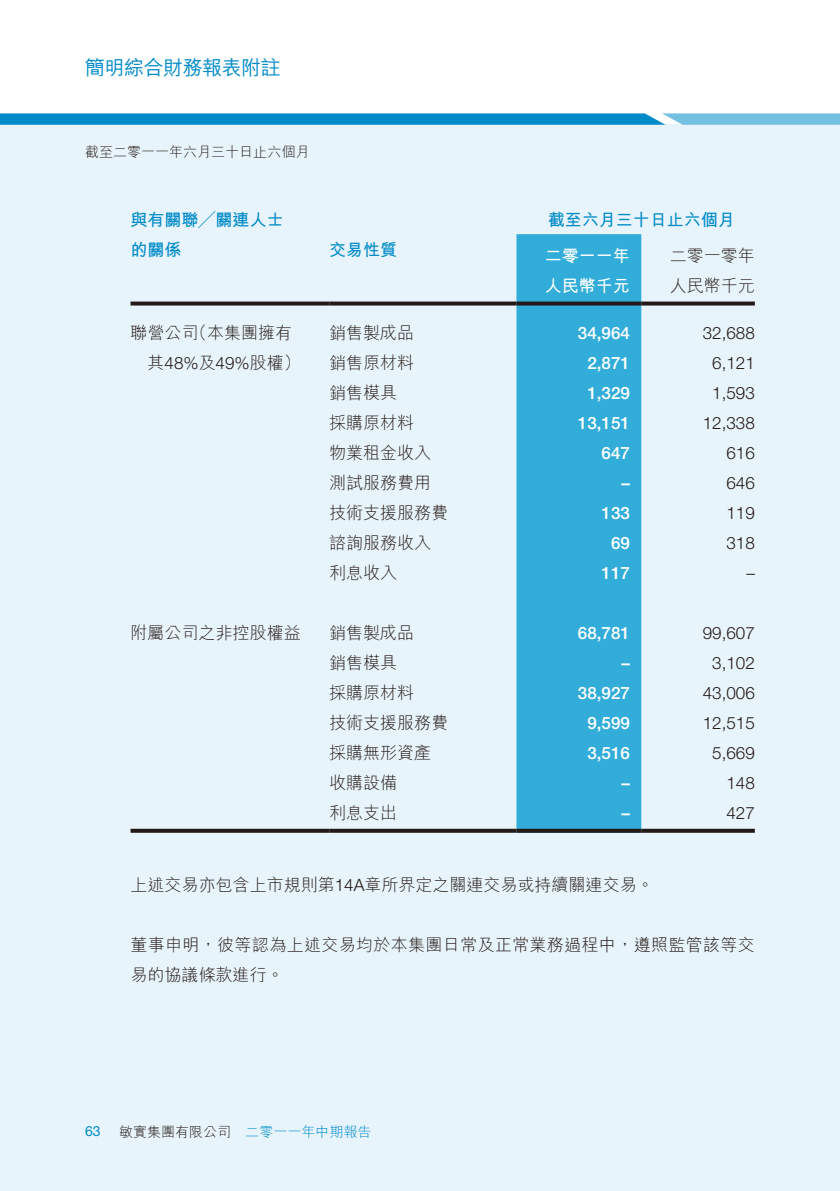
<style>
.page{position:relative;width:840px;height:1191px;background:#fff}
.page>*{position:absolute;margin:0;border:0;box-sizing:border-box;transform-origin:0 0}
.t1{font:20px "M Hei HK Medium E Ten B5 H";letter-spacing:-.025em;color:#008bc8}
.t2{font:17px "M Hei HK Light E Ten B5 H";color:#231916}
.t3{font:300 17px "Helvetica Neue LT Std";color:#231916}
.t4{font:500 17px "Helvetica Neue LT Std";color:#fff}
.t5{font:17px/30px "M Hei HK Light E Ten B5 H";letter-spacing:.02em;color:#231916}
.t6{font:17px/30px "M Hei HK Bold E Ten B5 H";color:#008bc8}
.t7{font:17px "M Hei HK Bold E Ten B5 H";color:#fff}
.t8{font:14px "M Hei HK Light E Ten B5 H";color:#008bc8}
.t9{font:14px "M Hei HK Light E Ten B5 H";color:#231916}
.t10{font:14px "Helvetica Neue LT Std";color:#008bc8}
.s1{font-family:"M Hei HK Light E Ten B5 H";font-weight:400}
.s2{font-family:"Helvetica Neue LT Std";font-weight:300}
.s3{color:#231916}
</style>
<div class="page">
<div style="left:0;top:124px;width:839px;height:1067px;background:#e8f4fb"></div>
<svg style="left:0;top:113px;width:839px;height:12px;background:#289dd0"></svg>
<div style="left:516px;top:234px;width:125px;height:594px;background:#32adda"></div>
<svg style="left:130px;top:301px;width:199px;height:4px"></svg>
<svg style="left:329px;top:301px;width:187px;height:4px"></svg>
<svg style="left:516px;top:301px;width:125px;height:4px"></svg>
<svg style="left:641px;top:301px;width:113px;height:4px"></svg>
<svg style="left:130px;top:828px;width:199px;height:4px"></svg>
<svg style="left:329px;top:828px;width:187px;height:4px"></svg>
<svg style="left:516px;top:828px;width:125px;height:4px"></svg>
<svg style="left:641px;top:828px;width:113px;height:4px"></svg>
<p class="t1" style="left:85px;top:60px;width:197px">簡明綜合財務報表附註</p>
<p class="t9" style="left:85px;top:147px;width:225px">截至二零一一年六月三十日止六個月</p>
<p class="t6" style="left:130px;top:207px;width:155px">與有關聯╱關連人士的關係</p>
<p class="t2" style="left:130px;top:326px;width:163px">聯營公司（本集團擁有</p>
<p class="t3" style="left:147px;top:357px;width:155px"><span class="s1">其</span>48%<span class="s1">及</span>49%<span class="s1">股權）</span></p>
<p class="t6" style="left:329px;top:237px;width:69px">交易性質</p>
<p class="t6" style="left:547px;top:207px;width:188px">截至六月三十日止六個月</p>
<p class="t7" style="left:544px;top:249px;width:86px">二零一一年</p>
<p class="t2" style="left:669px;top:249px;width:86px">二零一零年</p>
<p class="t7" style="left:544px;top:279px;width:86px">人民幣千元</p>
<p class="t2" style="left:669px;top:279px;width:86px">人民幣千元</p>
<p class="t2" style="left:329px;top:326px;width:86px">銷售製成品</p>
<p class="t4" style="left:577px;top:327px;width:53px">34,964</p>
<p class="t3" style="left:702px;top:327px;width:53px">32,688</p>
<p class="t2" style="left:329px;top:356px;width:86px">銷售原材料</p>
<p class="t4" style="left:587px;top:357px;width:44px">2,871</p>
<p class="t3" style="left:711px;top:357px;width:44px">6,121</p>
<p class="t2" style="left:329px;top:386px;width:69px">銷售模具</p>
<p class="t4" style="left:587px;top:387px;width:44px">1,329</p>
<p class="t3" style="left:711px;top:387px;width:44px">1,593</p>
<p class="t2" style="left:329px;top:416px;width:86px">採購原材料</p>
<p class="t4" style="left:577px;top:417px;width:53px">13,151</p>
<p class="t3" style="left:702px;top:417px;width:53px">12,338</p>
<p class="t2" style="left:329px;top:446px;width:103px">物業租金收入</p>
<p class="t4" style="left:601px;top:447px;width:30px">647</p>
<p class="t3" style="left:726px;top:447px;width:30px">616</p>
<p class="t2" style="left:329px;top:476px;width:103px">測試服務費用</p>
<p class="t4" style="left:621px;top:477px;width:10px">–</p>
<p class="t3" style="left:726px;top:477px;width:30px">646</p>
<p class="t2" style="left:329px;top:506px;width:120px">技術支援服務費</p>
<p class="t4" style="left:601px;top:507px;width:30px">133</p>
<p class="t3" style="left:726px;top:507px;width:30px">119</p>
<p class="t2" style="left:329px;top:536px;width:103px">諮詢服務收入</p>
<p class="t4" style="left:610px;top:537px;width:20px">69</p>
<p class="t3" style="left:726px;top:537px;width:30px">318</p>
<p class="t2" style="left:329px;top:566px;width:69px">利息收入</p>
<p class="t4" style="left:601px;top:567px;width:30px">117</p>
<p class="t3" style="left:746px;top:567px;width:10px">–</p>
<p class="t2" style="left:130px;top:626px;width:171px">附屬公司之非控股權益</p>
<p class="t2" style="left:329px;top:626px;width:86px">銷售製成品</p>
<p class="t4" style="left:577px;top:627px;width:53px">68,781</p>
<p class="t3" style="left:702px;top:627px;width:53px">99,607</p>
<p class="t2" style="left:329px;top:656px;width:69px">銷售模具</p>
<p class="t4" style="left:621px;top:657px;width:10px">–</p>
<p class="t3" style="left:711px;top:657px;width:44px">3,102</p>
<p class="t2" style="left:329px;top:686px;width:86px">採購原材料</p>
<p class="t4" style="left:577px;top:687px;width:53px">38,927</p>
<p class="t3" style="left:702px;top:687px;width:53px">43,006</p>
<p class="t2" style="left:329px;top:716px;width:120px">技術支援服務費</p>
<p class="t4" style="left:587px;top:717px;width:44px">9,599</p>
<p class="t3" style="left:702px;top:717px;width:53px">12,515</p>
<p class="t2" style="left:329px;top:746px;width:103px">採購無形資產</p>
<p class="t4" style="left:587px;top:747px;width:44px">3,516</p>
<p class="t3" style="left:711px;top:747px;width:44px">5,669</p>
<p class="t2" style="left:329px;top:776px;width:69px">收購設備</p>
<p class="t4" style="left:621px;top:777px;width:10px">–</p>
<p class="t3" style="left:726px;top:777px;width:30px">148</p>
<p class="t2" style="left:329px;top:806px;width:69px">利息支出</p>
<p class="t4" style="left:621px;top:807px;width:10px">–</p>
<p class="t3" style="left:726px;top:807px;width:30px">427</p>
<p class="t2" style="left:130px;top:878px;width:524px">上述交易亦包含上市規則第<span class="s2">14A</span>章所界定之關連交易或持續關連交易。</p>
<p class="t5" style="left:130px;top:931px;width:625px">董事申明，彼等認為上述交易均於本集團日常及正常業務過程中，遵照監管該等交易的協議條款進行。</p>
<p class="t10" style="left:85px;top:1126px;width:17px">63</p>
<p class="t8" style="left:119px;top:1126px;width:254px"><span class="s3">敏實集團有限公司</span> 二零一一年中期報告</p>
</div>
